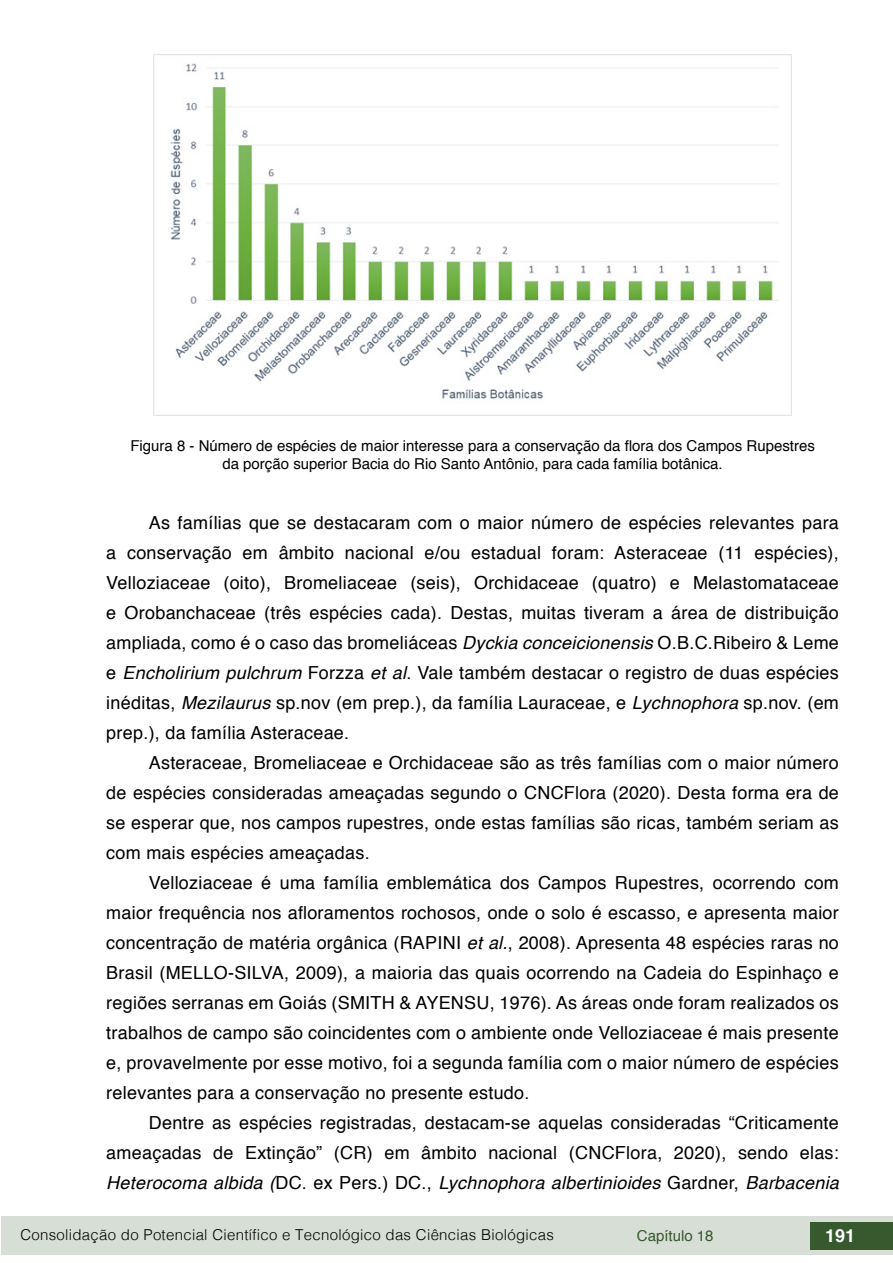
<style>
.page{position:relative;width:893px;height:1263px;background:#fff}
.page>*{position:absolute;margin:0;border:0;box-sizing:border-box;transform-origin:0 0}
.txt{font:18px/30px "Helvetica";letter-spacing:.015em;color:#000;text-align:justify}
.t1{font:700 18px "Helvetica";color:#fff}
.info_tab_gra_imag{font:15px/18px "Helvetica";color:#000;text-align:center}
.t2{font:300 15px "Helvetica";letter-spacing:.02em;color:#000}
.t3{font:15px "Helvetica";color:#36592e}
.s1{font-style:italic}
</style>
<div class="page">
<div style="left:1px;top:1216px;width:891px;height:38px;background:#d7ded5"></div>
<div style="left:810px;top:1222px;width:83px;height:27px;background:#36592e"></div>
<img style="left:154px;top:54px;width:638px;height:362px">
<p class="info_tab_gra_imag" style="left:130px;top:437px;width:686px">Figura 8 - Número de espécies de maior interesse para a conservação da flora dos Campos Rupestres da porção superior Bacia do Rio Santo Antônio, para cada família botânica.</p>
<p class="txt" style="left:106px;top:508px;width:734px;text-indent:43px">As famílias que se destacaram com o maior número de espécies relevantes para a conservação em âmbito nacional e/ou estadual foram: Asteraceae (11 espécies), Velloziaceae (oito), Bromeliaceae (seis), Orchidaceae (quatro) e Melastomataceae e Orobanchaceae (três espécies cada). Destas, muitas tiveram a área de distribuição ampliada, como é o caso das bromeliáceas <span class="s1">Dyckia conceicionensis</span> O.B.C.Ribeiro &amp; Leme e <span class="s1">Encholirium pulchrum</span> Forzza <span class="s1">et al</span>. Vale também destacar o registro de duas espécies inéditas, <span class="s1">Mezilaurus</span> sp.nov (em prep.), da família Lauraceae, e <span class="s1">Lychnophora</span> sp.nov. (em prep.), da família Asteraceae.</p>
<p class="txt" style="left:106px;top:748px;width:734px;text-indent:43px">Asteraceae, Bromeliaceae e Orchidaceae são as três famílias com o maior número de espécies consideradas ameaçadas segundo o CNCFlora (2020). Desta forma era de se esperar que, nos campos rupestres, onde estas famílias são ricas, também seriam as com mais espécies ameaçadas.</p>
<p class="txt" style="left:106px;top:868px;width:734px;text-indent:43px">Velloziaceae é uma família emblemática dos Campos Rupestres, ocorrendo com maior frequência nos afloramentos rochosos, onde o solo é escasso, e apresenta maior concentração de matéria orgânica (RAPINI <span class="s1">et al.</span>, 2008). Apresenta 48 espécies raras no Brasil (MELLO-SILVA, 2009), a maioria das quais ocorrendo na Cadeia do Espinhaço e regiões serranas em Goiás (SMITH &amp; AYENSU, 1976). As áreas onde foram realizados os trabalhos de campo são coincidentes com o ambiente onde Velloziaceae é mais presente e, provavelmente por esse motivo, foi a segunda família com o maior número de espécies relevantes para a conservação no presente estudo.</p>
<p class="txt" style="left:106px;top:1108px;width:734px;text-indent:43px">Dentre as espécies registradas, destacam-se aquelas consideradas “Criticamente ameaçadas de Extinção” (CR) em âmbito nacional (CNCFlora, 2020), sendo elas:<br><span class="s1">Heterocoma albida (</span>DC. ex Pers.) DC., <span class="s1">Lychnophora albertinioides</span> Gardner, <span class="s1">Barbacenia</span></p>
<p class="t2" style="left:20px;top:1222px;width:535px">Consolidação do Potencial Científico e Tecnológico das Ciências Biológicas</p>
<p class="t3" style="left:637px;top:1224px;width:78px">Capítulo 18</p>
<p class="t1" style="left:825px;top:1221px;width:32px">191</p>
</div>
